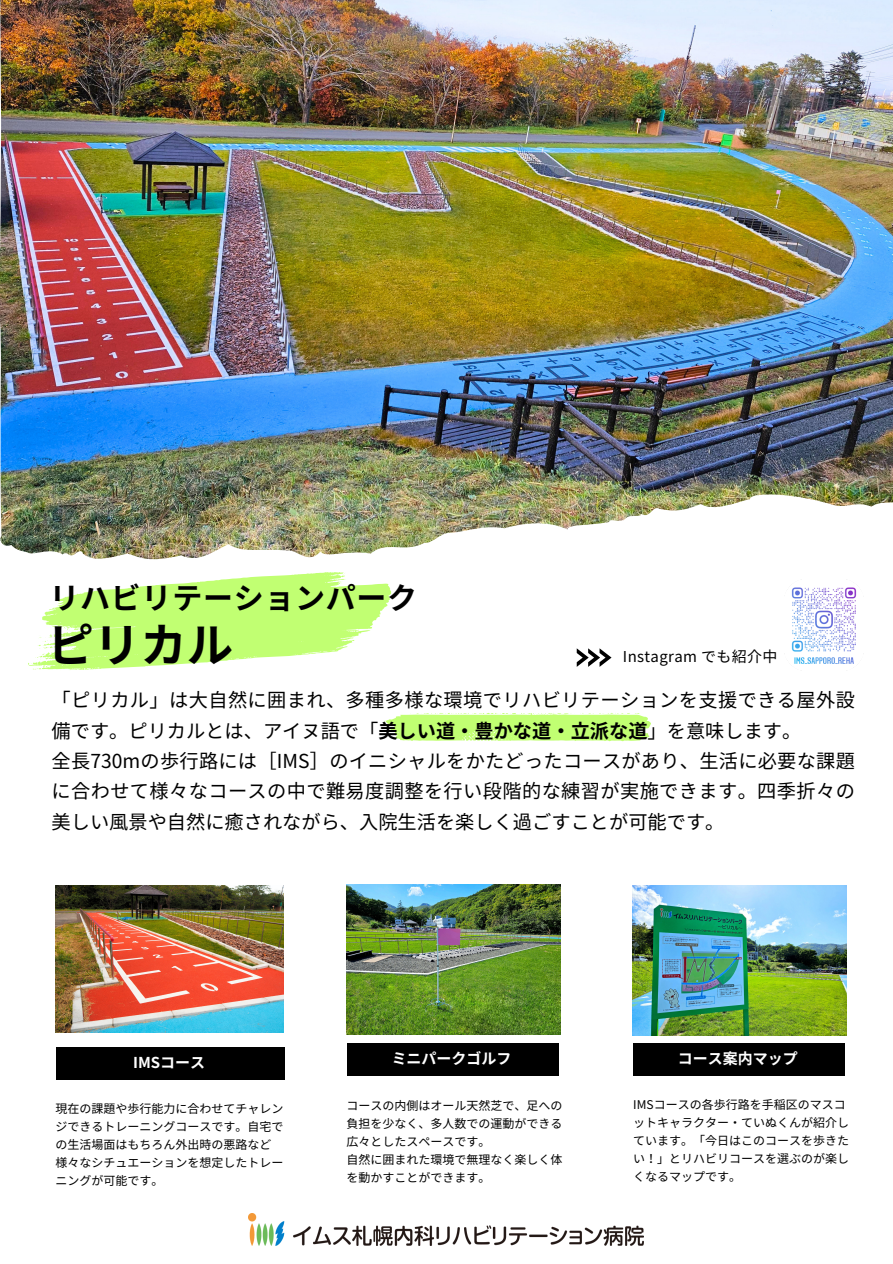
<style>
.page{position:relative;width:893px;height:1264px;background:#fff}
.page>*{position:absolute;margin:0;border:0;box-sizing:border-box;transform-origin:0 0}
.t1{font:700 46.35px "Noto Sans JP";color:#000}
.t2{font:700 30px "Noto Sans JP";letter-spacing:.025em;color:#000}
.t3{font:19.2px/30.3px "Noto Sans JP";letter-spacing:.02em;color:#000}
.t4{font:700 15px "Noto Sans JP";color:#fff}
.t5{font:15px "Noto Sans JP";letter-spacing:.025em;color:#000}
.t6{font:12px/18px "Noto Sans JP";color:#000}
.s1{font-weight:700}
</style>
<div class="page">
<img style="left:632px;top:885px;width:214px;height:150px">
<img style="left:346px;top:884px;width:214px;height:150px">
<img style="left:55px;top:885px;width:229px;height:147px">
<div style="left:56px;top:1046px;width:228px;height:33px;background:#000"></div>
<img style="left:0;top:0;width:892px;height:559px">
<div style="left:347px;top:1043px;width:212px;height:33px;background:#000"></div>
<div style="left:633px;top:1042px;width:212px;height:33px;background:#000"></div>
<svg style="left:28px;top:572px;width:364px;height:98px"></svg>
<svg style="left:384px;top:713px;width:266px;height:28px;background:#c9ff84"></svg>
<img style="left:791px;top:587px;width:66px;height:77px">
<svg style="left:576px;top:648px;width:35px;height:19px"></svg>
<img style="left:249px;top:1213px;width:394px;height:32px">
<p class="t2" style="left:50px;top:574px;width:369px">リハビリテーションパーク</p>
<p class="t1" style="left:47px;top:608px;width:187px">ピリカル</p>
<p class="t5" style="left:623px;top:644px;width:156px">Instagram でも紹介中</p>
<p class="t3" style="left:52px;top:684px;width:804px">「ピリカル」は大自然に囲まれ、多種多様な環境でリハビリテーションを支援できる屋外設備です。ピリカルとは、アイヌ語で「<span class="s1">美しい道・豊かな道・立派な道</span>」を意味します。</p>
<p class="t3" style="left:52px;top:744px;width:804px;text-align:justify">全長730mの歩行路には［IMS］のイニシャルをかたどったコースがあり、生活に必要な課題に合わせて様々なコースの中で難易度調整を行い段階的な練習が実施できます。四季折々の美しい風景や自然に癒されながら、入院生活を楽しく過ごすことが可能です。</p>
<p class="t4" style="left:133px;top:1050px;width:74px">IMSコース</p>
<p class="t6" style="left:55px;top:1098px;width:229px">現在の課題や歩行能力に合わせてチャレンジできるトレーニングコースです。自宅での生活場面はもちろん外出時の悪路など様々なシチュエーションを想定したトレーニングが可能です。</p>
<p class="t4" style="left:391px;top:1047px;width:121px">ミニパークゴルフ</p>
<p class="t4" style="left:677px;top:1047px;width:121px">コース案内マップ</p>
<p class="t6" style="left:633px;top:1094px;width:217px">IMSコースの各歩行路を手稲区のマスコットキャラクター・ていぬくんが紹介しています。「今日はこのコースを歩きたい！」とリハビリコースを選ぶのが楽しくなるマップです。</p>
<p class="t6" style="left:346px;top:1095px;width:217px;text-align:justify">コースの内側はオール天然芝で、足への負担を少なく、多人数での運動ができる広々としたスペースです。</p>
<p class="t6" style="left:346px;top:1149px;width:217px">自然に囲まれた環境で無理なく楽しく体を動かすことができます。</p>
</div>
